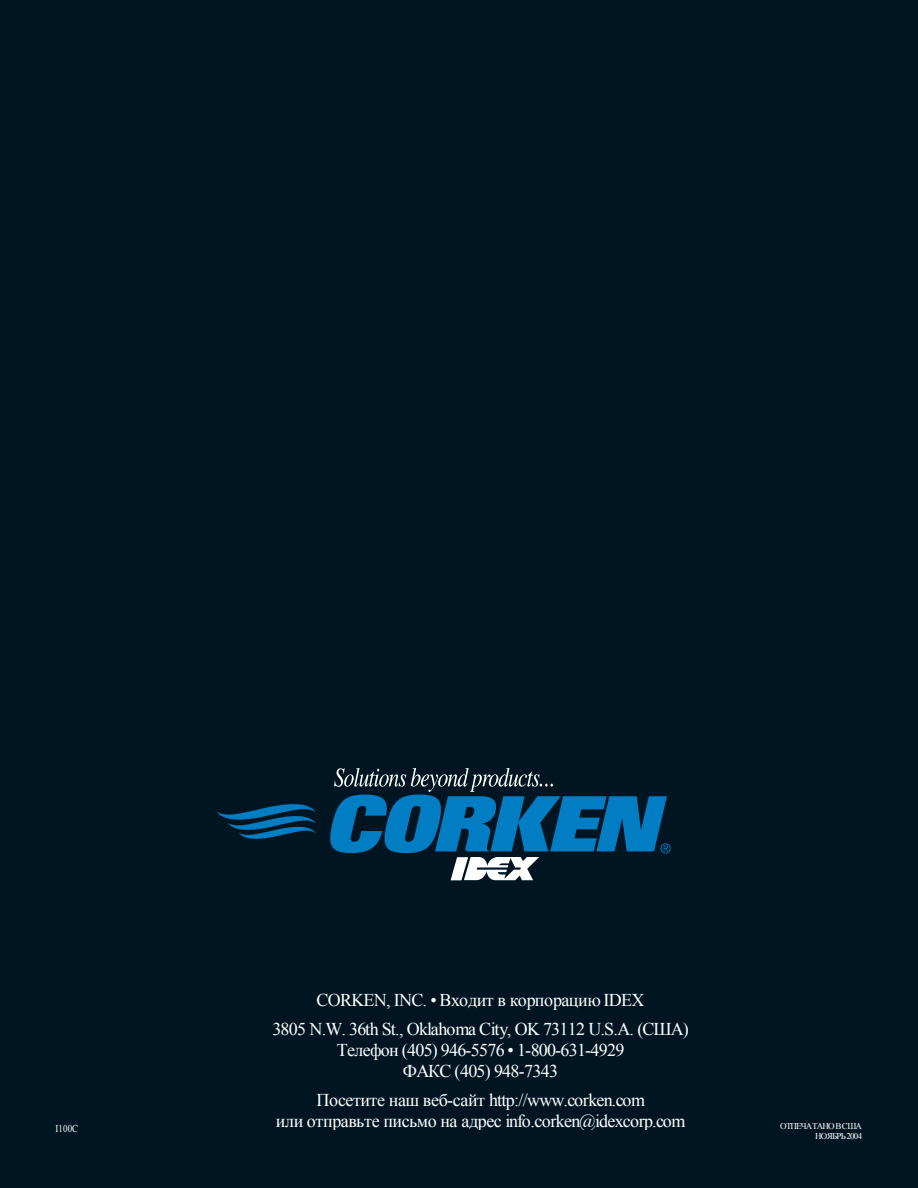
<style>
.page{position:relative;width:918px;height:1188px;background:#001522}
.page>*{position:absolute;margin:0;border:0;box-sizing:border-box;transform-origin:0 0}
.t1{font:18px/20.5px "Times New Roman";letter-spacing:-.04em;color:#fff;text-align:center}
.t2{font:10.5px "Times New Roman";letter-spacing:.01em;color:#fff;scale:.85 1}
.t3{font:8.85px/10.4px "Times New Roman";letter-spacing:-.08em;color:#fff;text-align:right}
</style>
<div class="page">
<svg style="left:330px;top:768px;width:341px;height:112px"></svg>
<svg style="left:216px;top:804px;width:100px;height:35px"></svg>
<p class="t1" style="left:272px;top:985px;width:418px;line-height:29.4px">CORKEN, INC. • Входит в корпорацию IDEX<br>3805 N.W. 36th St., Oklahoma City, OK 73112 U.S.A. (США)</p>
<p class="t1" style="left:337px;top:1040px;width:289px">Телефон (405) 946-5576 • 1-800-631-4929<br>ФАКС (405) 948-7343</p>
<p class="t1" style="left:276px;top:1090px;width:411px">Посетите наш веб-сайт http://www.corken.com<br>или отправьте письмо на адрес info.corken@idexcorp.com</p>
<p class="t2" style="left:56px;top:1122px;width:28px">I100C</p>
<p class="t3" style="left:780px;top:1120px;width:83px">ОТПЕЧАТАНО ВСША<br>НОЯБРЬ2004</p>
</div>
